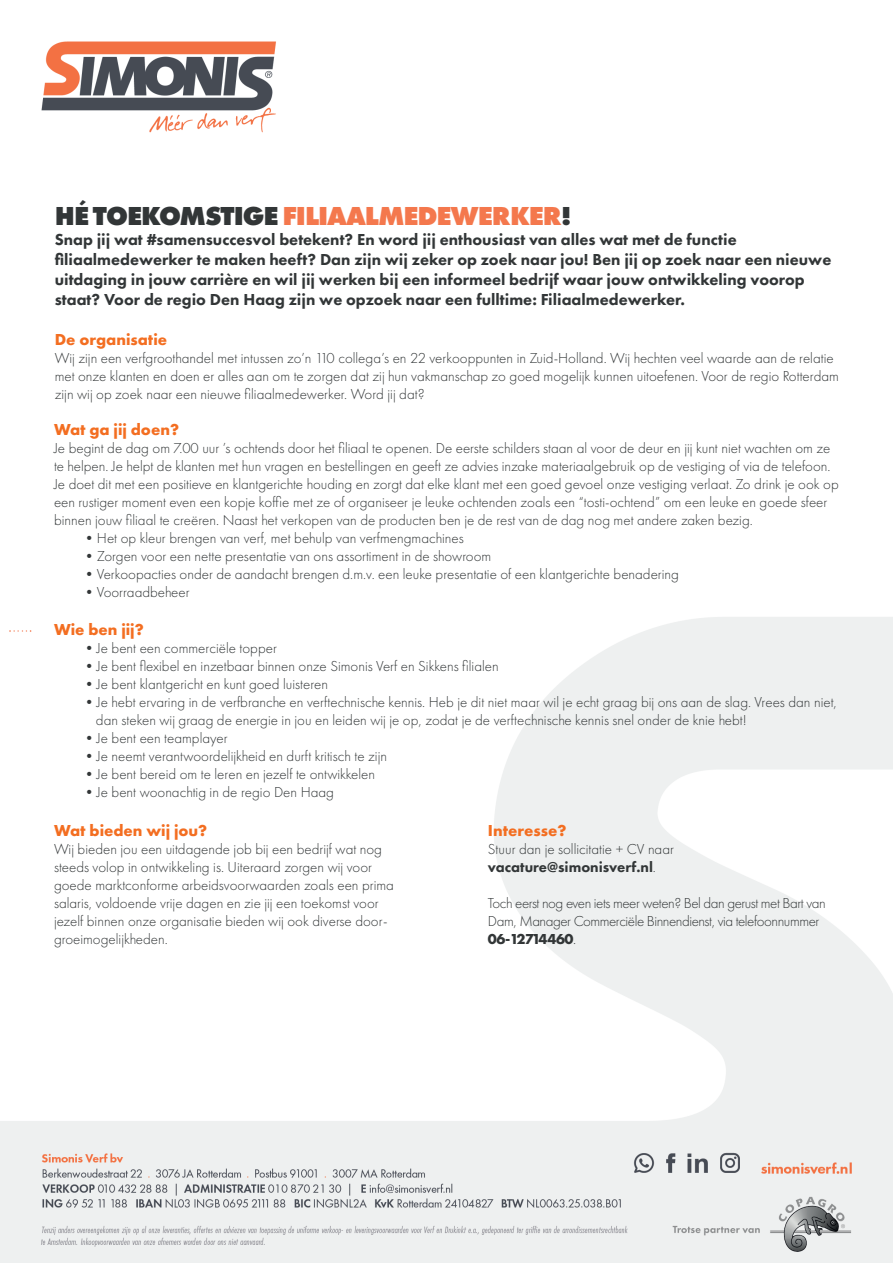
<style>
.page{position:relative;width:893px;height:1263px;background:#fff}
.page>*{position:absolute;margin:0;border:0;box-sizing:border-box;transform-origin:0 0}
.t1{font:800 27px "Futura PT";letter-spacing:-.04em;color:#f4784d}
.t2{font:800 16.5px/19.8px "Futura PT";color:#323637}
.t3{font:700 16.5px "Futura PT";color:#f36e21}
.t4{font:300 15px/18px "Futura PT";color:#323637}
.t5{font:300 15px/18px "Futura PT";letter-spacing:-.03em;color:#323637}
.s1{color:#323637}
.s2{font-weight:800}
.s3{font-weight:700}
</style>
<div class="page">
<img style="left:0;top:41px;width:893px;height:1222px">
<h1 class="t1" style="left:55px;top:199px;width:519px"><span class="s1">HÉ TOEKOMSTIGE</span> FILIAALMEDEWERKER<span class="s1">!</span></h1>
<p class="t2" style="left:55px;top:229px;width:778px">Snap jij wat #samensuccesvol betekent? En word jij enthousiast van alles wat met de functie filiaalmedewerker te maken heeft? Dan zijn wij zeker op zoek naar jou! Ben jij op zoek naar een nieuwe uitdaging in jouw carrière en wil jij werken bij een informeel bedrijf waar jouw ontwikkeling voorop staat? Voor de regio Den Haag zijn we opzoek naar een fulltime: Filiaalmedewerker.</p>
<p class="t3" style="left:55px;top:329px;width:114px">De organisatie</p>
<p class="t4" style="left:55px;top:350px;width:786px">Wij zijn een verfgroothandel met intussen zo’n 110 collega’s en 22 verkooppunten in Zuid-Holland. Wij hechten veel waarde aan de relatie met onze klanten en doen er alles aan om te zorgen dat zij hun vakmanschap zo goed mogelijk kunnen uitoefenen. Voor de regio Rotterdam zijn wij op zoek naar een nieuwe filiaalmedewerker. Word jij dat?</p>
<p class="t3" style="left:54px;top:419px;width:127px">Wat ga jij doen?</p>
<p class="t4" style="left:54px;top:439px;width:786px">Je begint de dag om 7.00 uur ’s ochtends door het filiaal te openen. De eerste schilders staan al voor de deur en jij kunt niet wachten om ze te helpen. Je helpt de klanten met hun vragen en bestellingen en geeft ze advies inzake materiaalgebruik op de vestiging of via de telefoon.<br>Je doet dit met een positieve en klantgerichte houding en zorgt dat elke klant met een goed gevoel onze vestiging verlaat. Zo drink je ook op een rustiger moment even een kopje koffie met ze of organiseer je leuke ochtenden zoals een “tosti-ochtend” om een leuke en goede sfeer binnen jouw filiaal te creëren. Naast het verkopen van de producten ben je de rest van de dag nog met andere zaken bezig.</p>
<p class="t4" style="left:82px;top:529px;width:383px">•Het op kleur brengen van verf, met behulp van verfmengmachines</p>
<p class="t4" style="left:82px;top:547px;width:411px">•Zorgen voor een nette presentatie van ons assortiment in de showroom</p>
<p class="t4" style="left:82px;top:565px;width:599px">•Verkoopacties onder de aandacht brengen d.m.v. een leuke presentatie of een klantgerichte benadering</p>
<p class="t4" style="left:82px;top:583px;width:109px">•Voorraadbeheer</p>
<p class="t3" style="left:54px;top:619px;width:91px">Wie ben jij?</p>
<p class="t4" style="left:82px;top:639px;width:196px">•Je bent een commerciële topper</p>
<p class="t4" style="left:82px;top:657px;width:418px">•Je bent flexibel en inzetbaar binnen onze Simonis Verf en Sikkens filialen</p>
<p class="t4" style="left:82px;top:675px;width:248px">•Je bent klantgericht en kunt goed luisteren</p>
<p class="t4" style="left:96px;top:693px;width:743px;text-indent:-14px">•Je hebt ervaring in de verfbranche en verftechnische kennis. Heb je dit niet maar wil je echt graag bij ons aan de slag. Vrees dan niet, dan steken wij graag de energie in jou en leiden wij je op, zodat je de verftechnische kennis snel onder de knie hebt!</p>
<p class="t4" style="left:82px;top:729px;width:147px">•Je bent een teamplayer</p>
<p class="t4" style="left:82px;top:747px;width:307px">•Je neemt verantwoordelijkheid en durft kritisch te zijn</p>
<p class="t4" style="left:82px;top:765px;width:295px">•Je bent bereid om te leren en jezelf te ontwikkelen</p>
<p class="t4" style="left:82px;top:783px;width:254px">•Je bent woonachtig in de regio Den Haag</p>
<p class="t3" style="left:54px;top:820px;width:155px">Wat bieden wij jou?</p>
<p class="t4" style="left:54px;top:840px;width:341px">Wij bieden jou een uitdagende job bij een bedrijf wat nog steeds volop in ontwikkeling is. Uiteraard zorgen wij voor goede marktconforme arbeidsvoorwaarden zoals een prima salaris, voldoende vrije dagen en zie jij een toekomst voor jezelf binnen onze organisatie bieden wij ook diverse door&shy;groeimogelijkheden.</p>
<p class="t3" style="left:488px;top:820px;width:80px">Interesse?</p>
<p class="t4" style="left:488px;top:840px;width:188px">Stuur dan je sollicitatie + CV naar <span class="s2">vacature@simonisverf.nl</span>.</p>
<p class="t5" style="left:488px;top:894px;width:339px">Toch eerst nog even iets meer weten? Bel dan gerust met Bart van<br>Dam, Manager Commerciële Binnendienst, via telefoonnummer<br><span class="s3">06-12714460</span>.</p>
</div>
